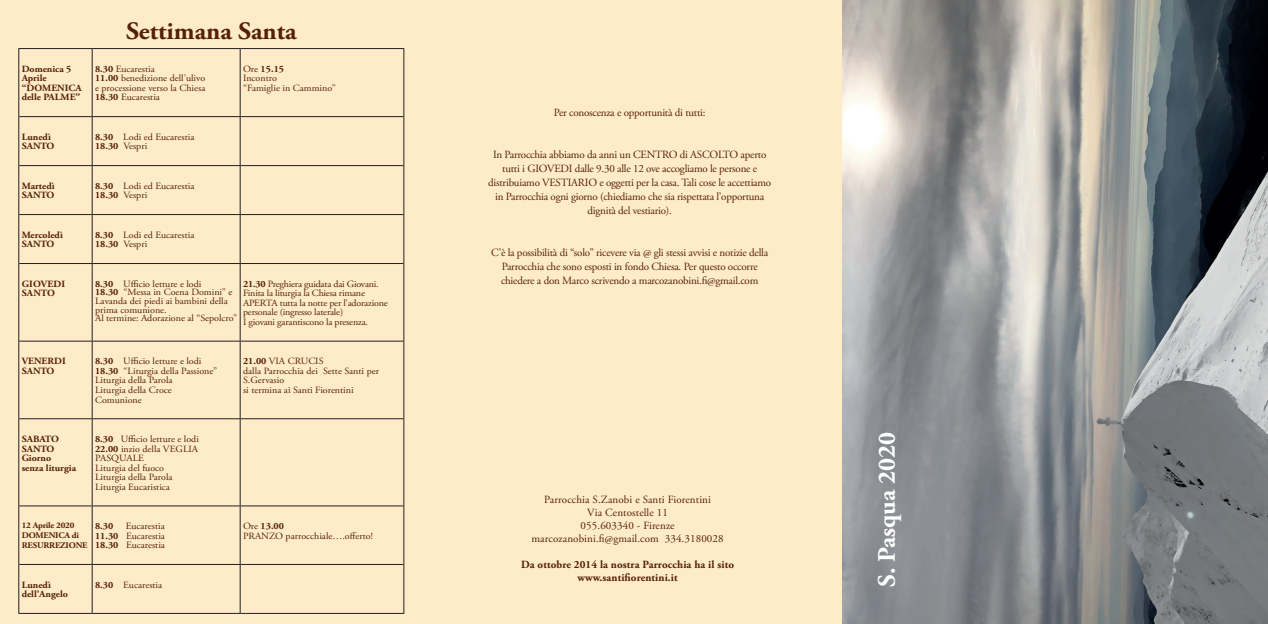
<style>
.page{position:relative;width:1268px;height:624px;background:#fff}
.page>*{position:absolute;margin:0;border:0;box-sizing:border-box;transform-origin:0 0}
.t1{font:700 25px "Adobe Garamond Pro";color:#562007;scale:1.04 1}
.t2{font:700 25px "Adobe Garamond Pro";color:#fff}
.t3{font:11px/14px "Adobe Garamond Pro";letter-spacing:-.02em;color:#562007;text-align:center}
.t4{font:11px/13px "Adobe Garamond Pro";letter-spacing:.01em;color:#562007;text-align:center}
.t5{font:700 11px/13px "Adobe Garamond Pro";letter-spacing:.01em;color:#562007;text-align:center}
.t6{font:9.5px/9.5px "Adobe Garamond Pro";color:#562007;scale:1.05 1}
.t7{font:9.5px/9.5px "Adobe Garamond Pro";letter-spacing:-.02em;color:#562007;scale:1.05 1}
.t8{font:700 9.5px/9.5px "Adobe Garamond Pro";color:#562007;scale:1.05 1}
.t9{font:700 8.6px/9.5px "Adobe Garamond Pro";letter-spacing:-.02em;color:#562007;scale:1.05 1}
.s1{font-weight:700}
</style>
<div class="page">
<div style="left:0;top:0;width:842px;height:624px;background:#feecc8"></div>
<img style="left:842px;top:0;width:425px;height:624px">
<hr style="left:18px;top:48px;width:74px;height:1px;background:#231f20">
<hr style="left:92px;top:48px;width:148px;height:1px;background:#231f20">
<hr style="left:240px;top:48px;width:164px;height:1px;background:#231f20">
<hr style="left:19px;top:116px;width:73px;height:1px;background:#231f20">
<hr style="left:92px;top:116px;width:148px;height:1px;background:#231f20">
<hr style="left:240px;top:116px;width:163px;height:1px;background:#231f20">
<hr style="left:19px;top:165px;width:73px;height:1px;background:#231f20">
<hr style="left:92px;top:165px;width:148px;height:1px;background:#231f20">
<hr style="left:240px;top:165px;width:163px;height:1px;background:#231f20">
<hr style="left:19px;top:214px;width:73px;height:1px;background:#231f20">
<hr style="left:92px;top:214px;width:148px;height:1px;background:#231f20">
<hr style="left:240px;top:214px;width:163px;height:1px;background:#231f20">
<hr style="left:19px;top:263px;width:73px;height:1px;background:#231f20">
<hr style="left:92px;top:263px;width:148px;height:1px;background:#231f20">
<hr style="left:240px;top:263px;width:163px;height:1px;background:#231f20">
<hr style="left:19px;top:341px;width:73px;height:1px;background:#231f20">
<hr style="left:92px;top:341px;width:148px;height:1px;background:#231f20">
<hr style="left:240px;top:341px;width:163px;height:1px;background:#231f20">
<hr style="left:19px;top:418px;width:73px;height:1px;background:#231f20">
<hr style="left:92px;top:418px;width:148px;height:1px;background:#231f20">
<hr style="left:240px;top:418px;width:163px;height:1px;background:#231f20">
<hr style="left:19px;top:505px;width:73px;height:1px;background:#231f20">
<hr style="left:92px;top:505px;width:148px;height:1px;background:#231f20">
<hr style="left:240px;top:505px;width:163px;height:1px;background:#231f20">
<hr style="left:19px;top:564px;width:73px;height:1px;background:#231f20">
<hr style="left:92px;top:564px;width:148px;height:1px;background:#231f20">
<hr style="left:240px;top:564px;width:163px;height:1px;background:#231f20">
<hr style="left:18px;top:613px;width:74px;height:1px;background:#231f20">
<hr style="left:92px;top:613px;width:148px;height:1px;background:#231f20">
<hr style="left:240px;top:613px;width:164px;height:1px;background:#231f20">
<hr style="left:18px;top:49px;width:1px;height:68px;background:#231f20">
<hr style="left:92px;top:49px;width:1px;height:67px;background:#231f20">
<hr style="left:240px;top:49px;width:1px;height:67px;background:#231f20">
<hr style="left:403px;top:49px;width:1px;height:68px;background:#231f20">
<hr style="left:18px;top:117px;width:1px;height:48px;background:#231f20">
<hr style="left:92px;top:117px;width:1px;height:48px;background:#231f20">
<hr style="left:240px;top:117px;width:1px;height:48px;background:#231f20">
<hr style="left:403px;top:117px;width:1px;height:48px;background:#231f20">
<hr style="left:18px;top:165px;width:1px;height:49px;background:#231f20">
<hr style="left:92px;top:166px;width:1px;height:48px;background:#231f20">
<hr style="left:240px;top:166px;width:1px;height:48px;background:#231f20">
<hr style="left:403px;top:165px;width:1px;height:49px;background:#231f20">
<hr style="left:18px;top:214px;width:1px;height:49px;background:#231f20">
<hr style="left:92px;top:215px;width:1px;height:48px;background:#231f20">
<hr style="left:240px;top:215px;width:1px;height:48px;background:#231f20">
<hr style="left:403px;top:214px;width:1px;height:49px;background:#231f20">
<hr style="left:18px;top:263px;width:1px;height:78px;background:#231f20">
<hr style="left:92px;top:264px;width:1px;height:77px;background:#231f20">
<hr style="left:240px;top:264px;width:1px;height:77px;background:#231f20">
<hr style="left:403px;top:263px;width:1px;height:78px;background:#231f20">
<hr style="left:18px;top:341px;width:1px;height:78px;background:#231f20">
<hr style="left:92px;top:341px;width:1px;height:77px;background:#231f20">
<hr style="left:240px;top:341px;width:1px;height:77px;background:#231f20">
<hr style="left:403px;top:341px;width:1px;height:78px;background:#231f20">
<hr style="left:18px;top:419px;width:1px;height:87px;background:#231f20">
<hr style="left:92px;top:419px;width:1px;height:86px;background:#231f20">
<hr style="left:240px;top:419px;width:1px;height:86px;background:#231f20">
<hr style="left:403px;top:419px;width:1px;height:87px;background:#231f20">
<hr style="left:18px;top:506px;width:1px;height:58px;background:#231f20">
<hr style="left:92px;top:506px;width:1px;height:58px;background:#231f20">
<hr style="left:240px;top:506px;width:1px;height:58px;background:#231f20">
<hr style="left:403px;top:506px;width:1px;height:58px;background:#231f20">
<hr style="left:18px;top:564px;width:1px;height:49px;background:#231f20">
<hr style="left:92px;top:564px;width:1px;height:49px;background:#231f20">
<hr style="left:240px;top:564px;width:1px;height:49px;background:#231f20">
<hr style="left:403px;top:564px;width:1px;height:49px;background:#231f20">
<h1 class="t1" style="left:126px;top:16px;width:165px">Settimana Santa</h1>
<p class="t8" style="left:22px;top:64px;width:59px">Domenica 5<br>Aprile “DOMENICA delle PALME”</p>
<p class="t6" style="left:95px;top:64px;width:107px"><span class="s1">8.30</span> Eucarestia<br><span class="s1">11.00</span> benedizione dell’ulivo e processione verso la Chiesa<br><span class="s1">18.30</span> Eucarestia</p>
<p class="t6" style="left:243px;top:64px;width:90px">Ore <span class="s1">15.15<br></span>Incontro<br>“Famiglie in Cammino”</p>
<p class="t8" style="left:22px;top:132px;width:33px">Lunedì<br>SANTO</p>
<p class="t6" style="left:95px;top:132px;width:96px"><span class="s1">8.30</span> Lodi ed Eucarestia<br><span class="s1">18.30</span> Vespri</p>
<p class="t8" style="left:22px;top:181px;width:33px">Martedì<br>SANTO</p>
<p class="t6" style="left:95px;top:181px;width:96px"><span class="s1">8.30</span> Lodi ed Eucarestia<br><span class="s1">18.30</span> Vespri</p>
<p class="t8" style="left:22px;top:230px;width:41px">Mercoledì<br>SANTO</p>
<p class="t6" style="left:95px;top:230px;width:96px"><span class="s1">8.30</span> Lodi ed Eucarestia<br><span class="s1">18.30</span> Vespri</p>
<p class="t8" style="left:22px;top:279px;width:43px">GIOVEDI<br>SANTO</p>
<p class="t6" style="left:95px;top:280px;width:137px;line-height:8.6px"><span class="s1">8.30</span> Ufficio letture e lodi<br><span class="s1">18.30</span> “Messa in Coena Domini” e<br>Lavanda dei piedi ai bambini della prima comunione.<br>Al termine: Adorazione al “Sepolcro”</p>
<p class="t7" style="left:243px;top:279px;width:139px"><span class="s1">21.30</span> Preghiera guidata dai Giovani.<br>Finita la liturgia la Chiesa rimane APERTA tutta la notte per l’adorazione personale (ingresso laterale)<br>I giovani garantiscono la presenza.</p>
<p class="t8" style="left:22px;top:357px;width:43px">VENERDI<br>SANTO</p>
<p class="t6" style="left:95px;top:357px;width:118px"><span class="s1">8.30</span> Ufficio letture e lodi<br><span class="s1">18.30</span> “Liturgia della Passione”<br>Liturgia della Parola<br>Liturgia della Croce<br>Comunione</p>
<p class="t6" style="left:243px;top:357px;width:131px"><span class="s1">21.00</span> VIA CRUCIS<br>dalla Parrocchia dei Sette Santi per<br>S.Gervasio<br>si termina ai Santi Fiorentini</p>
<p class="t8" style="left:22px;top:434px;width:53px">SABATO<br>SANTO<br>Giorno<br>senza liturgia</p>
<p class="t6" style="left:95px;top:434px;width:100px"><span class="s1">8.30</span> Ufficio letture e lodi<br><span class="s1">22.00</span> inzio della VEGLIA<br>PASQUALE<br>Liturgia del fuoco<br>Liturgia della Parola<br>Liturgia Eucaristica</p>
<p class="t9" style="left:22px;top:521px;width:64px">12 Aprile 2020<br>DOMENICA di<br>RESURREZIONE</p>
<p class="t8" style="left:95px;top:521px;width:19px">8.30</p>
<p class="t6" style="left:95px;top:521px;width:68px;text-align:justify;text-indent:31px">Eucarestia <span class="s1">11.30</span> Eucarestia <span class="s1">18.30</span> Eucarestia</p>
<p class="t6" style="left:243px;top:521px;width:125px">Ore <span class="s1">13.00<br></span>PRANZO parrocchiale….offerto!</p>
<p class="t8" style="left:22px;top:580px;width:46px">Lunedì dell’Angelo</p>
<p class="t6" style="left:95px;top:580px;width:65px"><span class="s1">8.30</span> Eucarestia</p>
<p class="t3" style="left:553px;top:106px;width:153px">Per conoscenza e opportunità di tutti:</p>
<p class="t3" style="left:488px;top:148px;width:284px">In Parrocchia abbiamo da anni un CENTRO di ASCOLTO aperto tutti i GIOVEDI dalle 9.30 alle 12 ove accogliamo le persone e distribuiamo VESTIARIO e oggetti per la casa. Tali cose le accettiamo in Parrocchia ogni giorno (chiediamo che sia rispettata l’opportuna dignità del vestiario).</p>
<p class="t3" style="left:491px;top:246px;width:278px">C’è la possibilità di “solo” ricevere via @ gli stessi avvisi e notizie della<br>Parrocchia che sono esposti in fondo Chiesa. Per questo occorre chiedere a don Marco scrivendo a marcozanobini.fi@gmail.com</p>
<p class="t4" style="left:531px;top:494px;width:194px">Parrocchia S.Zanobi e Santi Fiorentini<br>Via Centostelle 11<br>055.603340 - Firenze marcozanobini.fi@gmail.com 334.3180028</p>
<p class="t5" style="left:521px;top:558px;width:214px">Da ottobre 2014 la nostra Parrocchia ha il sito www.santifiorentini.it</p>
<h1 class="t2" style="left:872px;top:586px;width:156px;rotate:-90deg">S. Pasqua 2020</h1>
</div>
